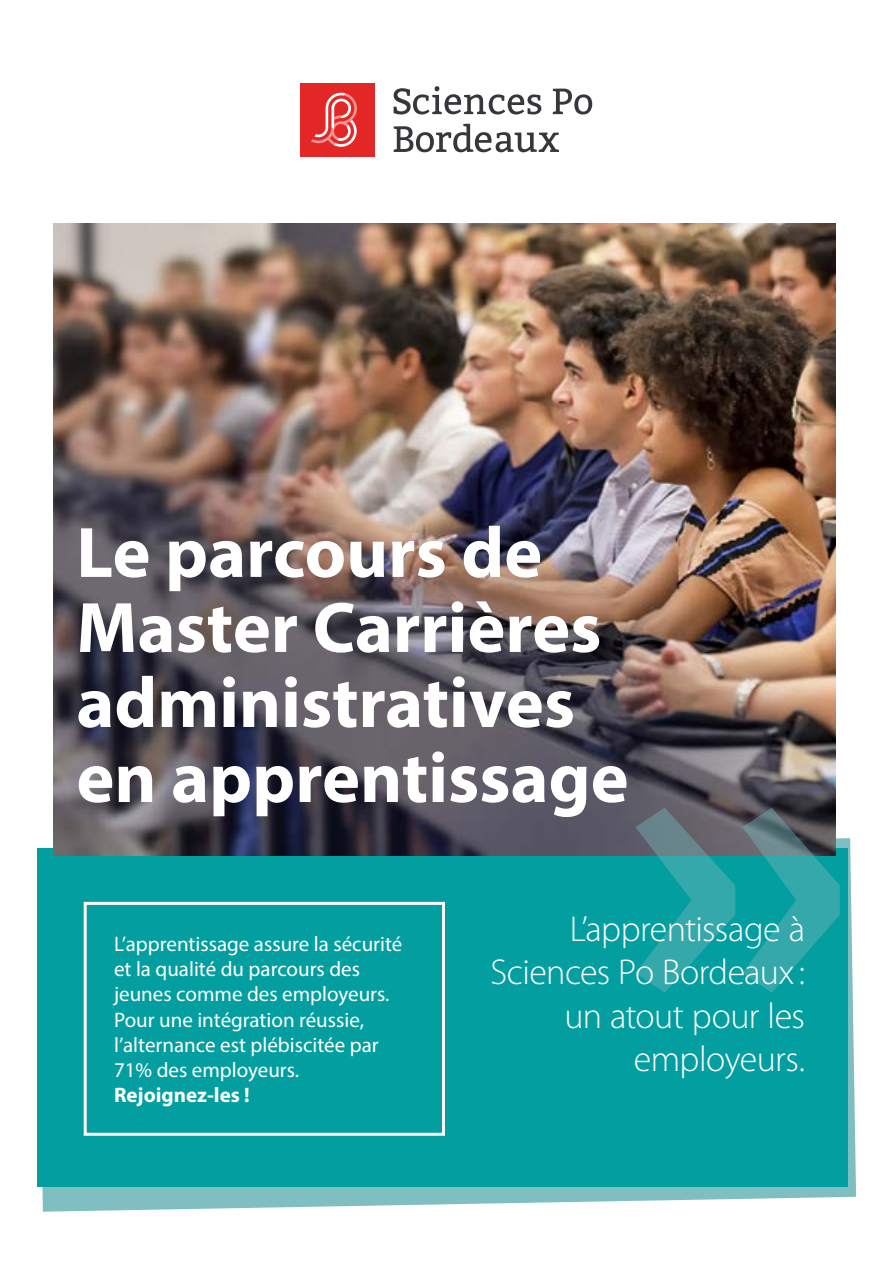
<style>
.page{position:relative;width:893px;height:1263px;background:#fff}
.page>*{position:absolute;margin:0;border:0;box-sizing:border-box;transform-origin:0 0}
.t1{font:700 72px/75px "Myriad Pro";color:#fff}
.t2{font:300 36px/43.2px "Myriad Pro";letter-spacing:-.015em;color:#fff;text-align:right}
.t3{font:21px/25.2px "Myriad Pro";color:#fff}
.t4{font:700 21px "Myriad Pro";color:#fff}
</style>
<div class="page">
<svg style="left:37px;top:838px;width:819px;height:374px;fill:#7fbfc1"></svg>
<div style="left:37px;top:848px;width:810px;height:338px;background:#039fa0"></div>
<img style="left:53px;top:223px;width:783px;height:633px">
<svg style="left:394px;top:124px;width:165px;height:28px"></svg>
<svg style="left:394px;top:86px;width:147px;height:28px"></svg>
<svg style="left:553px;top:89px;width:39px;height:25px"></svg>
<div style="left:300px;top:84px;width:75px;height:73px;background:#e22726"></div>
<svg style="left:311px;top:93px;width:46px;height:54px"></svg>
<svg style="left:635px;top:808px;width:205px;height:184px"></svg>
<div style="left:84px;top:902px;width:361px;height:234px;border:3px solid #fff"></div>
<h1 class="t1" style="left:76px;top:513px;width:554px">Le parcours de<br>Master Carrières administratives en apprentissage</h1>
<p class="t3" style="left:114px;top:931px;width:290px">L’apprentissage assure la sécurité et la qualité du parcours des jeunes comme des employeurs.<br>Pour une intégration réussie, l’alternance est plébiscitée par<br>71% des employeurs.</p>
<p class="t4" style="left:114px;top:1081px;width:137px">Rejoignez-les !</p>
<h2 class="t2" style="left:491px;top:907px;width:316px">L’apprentissage à<br>Sciences Po Bordeaux : un atout pour les employeurs.</h2>
</div>
